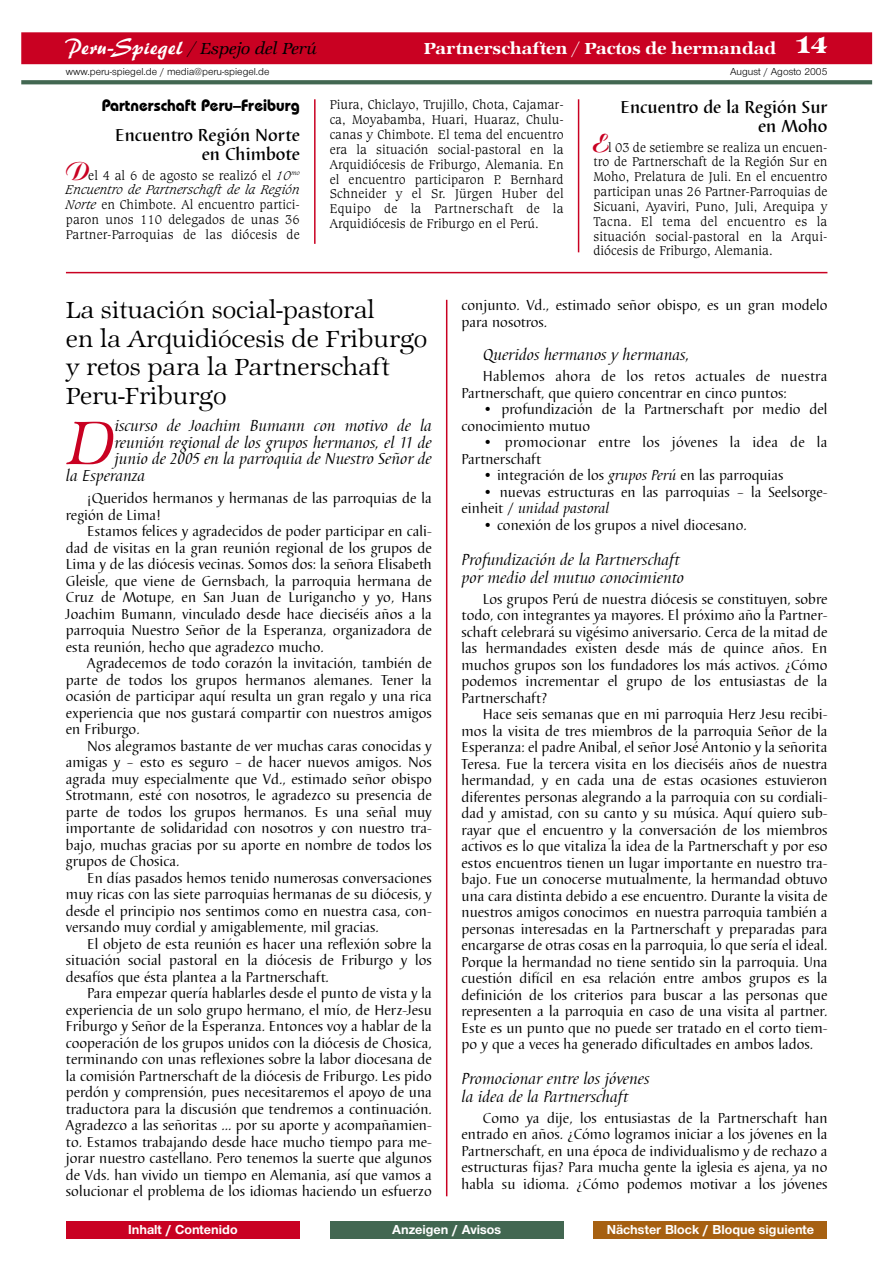
<style>
.page{position:relative;width:893px;height:1263px;background:#fff}
.page>*{position:absolute;margin:0;border:0;box-sizing:border-box;transform-origin:0 0}
.t1{font:italic 300 63.15px "Zapf International Itc T";color:#c90122}
.t2{font:300 24px/28.7px "Zapf International Itc T";color:#000}
.t3{font:800 24px "Zapf International Itc T";color:#fff}
.t4{font:500 18px/19.5px "Barbedor T";color:#000;text-align:right}
.t5{font:italic 16.5px/18px "Barbedor T";color:#000}
.t6{font:600 16.5px "Zapf International Itc T";color:#fff}
.t7{font:italic 500 16.5px "Zapf International Itc T";color:#000}
.t8{font:700 16.5px "Bauhaus IT Cby BT";color:#000}
.t9{font:15px/16.5px "Barbedor T";color:#000;text-align:justify}
.t10{font:15px/16.5px "Barbedor T";letter-spacing:.02em;color:#000}
.t11{font:300 13.5px/14.9px "Caxton BT";color:#000;text-align:justify}
.t12{font:700 13.5px "Nimbus Sans Novus T";color:#fff}
.t13{font:10.5px "Nimbus Sans Novus T";color:#000}
.s1{font-family:"Brush 445 BT";font-weight:400;font-style:normal;font-size:21px;color:#fff}
.s2{font-family:"Aritus D";font-weight:700;font-size:27px;color:#c90122}
.s3{font-style:italic}
</style>
<div class="page">
<div style="left:21px;top:32px;width:851px;height:32px;background:#c90122"></div>
<svg style="left:21px;top:80px;width:851px;height:4px;background:#496c57"></svg>
<hr style="left:314px;top:99px;width:1px;height:145px;background:#c90122">
<hr style="left:578px;top:99px;width:1px;height:153px;background:#c90122">
<hr style="left:446px;top:300px;width:1px;height:896px;background:#c90122">
<div style="left:66px;top:1222px;width:234px;height:17px;background:#c90122"></div>
<div style="left:330px;top:1222px;width:233px;height:17px;background:#426751"></div>
<div style="left:593px;top:1222px;width:234px;height:17px;background:#a66011"></div>
<hr style="left:66px;top:272px;width:761px;height:1px;background:#c90122">
<h2 class="t3" style="left:794px;top:34px;width:34px">14</h2>
<p class="t7" style="left:66px;top:41px;width:252px"><span class="s1">Peru-Spiegel</span> / Espejo del Perú</p>
<p class="t6" style="left:424px;top:41px;width:354px">Partnerschaften / Pactos de hermandad</p>
<p class="t13" style="left:66px;top:68px;width:205px">www.peru-spiegel.de / media@peru-spiegel.de</p>
<p class="t13" style="left:730px;top:68px;width:99px">August / Agosto 2005</p>
<p class="t8" style="left:102px;top:99px;width:200px">Partnerschaft Peru–Freiburg</p>
<p class="t4" style="left:115px;top:127px;width:186px">Encuentro Región Norte en Chimbote</p>
<p class="t11" style="left:66px;top:169px;width:235px"><span class="s2">D</span>el 4 al 6 de agosto se realizó el <span class="s3">10</span><sup>mo </sup><span class="s3">Encuentro de Partnerschaft de la Región Norte</span> en Chimbote. Al encuentro partici&shy;paron unos 110 delegados de unas 36<br>Partner-Parroquias de las diócesis de</p>
<p class="t11" style="left:330px;top:98px;width:235px">Piura, Chiclayo, Trujillo, Chota, Cajamar&shy;ca, Moyabamba, Huari, Huaraz, Chulu&shy;canas y Chimbote. El tema del encuentro era la situación social-pastoral en la Arquidiócesis de Friburgo, Alemania. En el encuentro participaron P. Bernhard Schneider y el Sr. Jürgen Huber del Equipo de la Partnerschaft de la Arquidiócesis de Friburgo en el Perú.</p>
<p class="t4" style="left:620px;top:99px;width:208px">Encuentro de la Región Sur en Moho</p>
<p class="t11" style="left:593px;top:141px;width:235px"><span class="s2">E</span>l 03 de setiembre se realiza un encuen&shy;tro de Partnerschaft de la Región Sur en Moho, Prelatura de Juli. En el encuentro participan unas 26 Partner-Parroquias de Sicuani, Ayaviri, Puno, Juli, Arequipa y Tacna. El tema del encuentro es la situación social-pastoral en la Arqui&shy;diócesis de Friburgo, Alemania.</p>
<h2 class="t2" style="left:66px;top:298px;width:363px">La situación social-pastoral<br>en la Arquidiócesis de Friburgo y retos para la Partnerschaft<br>Peru-Friburgo</h2>
<h1 class="t1" style="left:66px;top:416px;width:50px">D</h1>
<p class="t5" style="left:114px;top:418px;width:319px">iscurso de Joachim Bumann con motivo de la</p>
<p class="t5" style="left:114px;top:435px;width:319px">reunión regional de los grupos hermanos, el 11 de</p>
<p class="t5" style="left:114px;top:451px;width:319px">junio de 2005 en la parroquia de Nuestro Señor de</p>
<p class="t5" style="left:66px;top:468px;width:81px">la Esperanza</p>
<p class="t9" style="left:66px;top:492px;width:367px;text-indent:21px">¡Queridos hermanos y hermanas de las parroquias de la región de Lima!</p>
<p class="t9" style="left:66px;top:525px;width:367px;text-indent:21px">Estamos felices y agradecidos de poder participar en cali&shy;dad de visitas en la gran reunión regional de los grupos de Lima y de las diócesis vecinas. Somos dos: la señora Elisabeth Gleisle, que viene de Gernsbach, la parroquia hermana de Cruz de Motupe, en San Juan de Lurigancho y yo, Hans Joachim Bumann, vinculado desde hace dieciséis años a la parroquia Nuestro Señor de la Esperanza, organizadora de esta reunión, hecho que agradezco mucho.</p>
<p class="t9" style="left:66px;top:657px;width:367px;text-indent:21px">Agradecemos de todo corazón la invitación, también de parte de todos los grupos hermanos alemanes. Tener la ocasión de participar aquí resulta un gran regalo y una rica experiencia que nos gustará compartir con nuestros amigos en Friburgo.</p>
<p class="t9" style="left:66px;top:739px;width:367px;text-indent:21px">Nos alegramos bastante de ver muchas caras conocidas y amigas y – esto es seguro – de hacer nuevos amigos. Nos agrada muy especialmente que Vd., estimado señor obispo Strotmann, esté con nosotros, le agradezco su presencia de parte de todos los grupos hermanos. Es una señal muy importante de solidaridad con nosotros y con nuestro tra&shy;bajo, muchas gracias por su aporte en nombre de todos los grupos de Chosica.</p>
<p class="t9" style="left:66px;top:871px;width:367px;text-indent:21px">En días pasados hemos tenido numerosas conversaciones muy ricas con las siete parroquias hermanas de su diócesis, y desde el principio nos sentimos como en nuestra casa, con&shy;versando muy cordial y amigablemente, mil gracias.</p>
<p class="t9" style="left:66px;top:937px;width:367px;text-indent:21px">El objeto de esta reunión es hacer una reflexión sobre la situación social pastoral en la diócesis de Friburgo y los desafíos que ésta plantea a la Partnerschaft.</p>
<p class="t9" style="left:66px;top:987px;width:367px;text-indent:21px">Para empezar quería hablarles desde el punto de vista y la experiencia de un solo grupo hermano, el mío, de Herz-Jesu Friburgo y Señor de la Esperanza. Entonces voy a hablar de la cooperación de los grupos unidos con la diócesis de Chosica, terminando con unas reflexiones sobre la labor diocesana de la comisión Partnerschaft de la diócesis de Friburgo. Les pido perdón y comprensión, pues necesitaremos el apoyo de una traductora para la discusión que tendremos a continuación.<br>Agradezco a las señoritas ... por su aporte y acompañamien&shy;to. Estamos trabajando desde hace mucho tiempo para me&shy;jorar nuestro castellano. Pero tenemos la suerte que algunos de Vds. han vivido un tiempo en Alemania, así que vamos a solucionar el problema de los idiomas haciendo un esfuerzo</p>
<p class="t9" style="left:461px;top:299px;width:367px">conjunto. Vd., estimado señor obispo, es un gran modelo para nosotros.</p>
<p class="t5" style="left:483px;top:348px;width:208px">Queridos hermanos y hermanas,</p>
<p class="t9" style="left:461px;top:370px;width:367px;text-indent:21px">Hablemos ahora de los retos actuales de nuestra<br>Partnerschaft, que quiero concentrar en cinco puntos:</p>
<p class="t9" style="left:461px;top:403px;width:367px;text-indent:21px">• profundización de la Partnerschaft por medio del conocimiento mutuo</p>
<p class="t10" style="left:461px;top:436px;width:367px;text-indent:21px">• promocionar entre los jóvenes la idea de la<br>Partnerschaft</p>
<p class="t9" style="left:483px;top:469px;width:302px">• integración de los <span class="s3">grupos Perú</span> en las parroquias</p>
<p class="t9" style="left:461px;top:485px;width:367px;text-indent:21px">• nuevas estructuras en las parroquias – la Seelsorge&shy;einheit / <span class="s3">unidad pastoral</span></p>
<p class="t9" style="left:483px;top:518px;width:265px">• conexión de los grupos a nivel diocesano.</p>
<p class="t5" style="left:461px;top:552px;width:224px">Profundización de la Partnerschaft por medio del mutuo conocimiento</p>
<p class="t9" style="left:461px;top:592px;width:367px;text-indent:21px">Los grupos Perú de nuestra diócesis se constituyen, sobre todo, con integrantes ya mayores. El próximo año la Partner&shy;schaft celebrará su vigésimo aniversario. Cerca de la mitad de las hermandades existen desde más de quince años. En muchos grupos son los fundadores los más activos. ¿Cómo podemos incrementar el grupo de los entusiastas de la Partnerschaft?</p>
<p class="t9" style="left:461px;top:707px;width:367px;text-indent:21px">Hace seis semanas que en mi parroquia Herz Jesu recibi&shy;mos la visita de tres miembros de la parroquia Señor de la Esperanza: el padre Anibal, el señor José Antonio y la señorita Teresa. Fue la tercera visita en los dieciséis años de nuestra hermandad, y en cada una de estas ocasiones estuvieron diferentes personas alegrando a la parroquia con su cordiali&shy;dad y amistad, con su canto y su música. Aquí quiero sub&shy;rayar que el encuentro y la conversación de los miembros activos es lo que vitaliza la idea de la Partnerschaft y por eso estos encuentros tienen un lugar importante en nuestro tra&shy;bajo. Fue un conocerse mutualmente, la hermandad obtuvo una cara distinta debido a ese encuentro. Durante la visita de nuestros amigos conocimos en nuestra parroquia también a personas interesadas en la Partnerschaft y preparadas para encargarse de otras cosas en la parroquia, lo que sería el ideal.<br>Porque la hermandad no tiene sentido sin la parroquia. Una cuestión difícil en esa relación entre ambos grupos es la definición de los criterios para buscar a las personas que representen a la parroquia en caso de una visita al partner.<br>Este es un punto que no puede ser tratado en el corto tiem&shy;po y que a veces ha generado dificultades en ambos lados.</p>
<p class="t5" style="left:461px;top:1071px;width:189px">Promocionar entre los jóvenes la idea de la Partnerschaft</p>
<p class="t9" style="left:461px;top:1111px;width:367px;text-indent:21px">Como ya dije, los entusiastas de la Partnerschaft han entrado en años. ¿Cómo logramos iniciar a los jóvenes en la Partnerschaft, en una época de individualismo y de rechazo a estructuras fijas? Para mucha gente la iglesia es ajena, ya no habla su idioma. ¿Cómo podemos motivar a los jóvenes</p>
<p class="t12" style="left:128px;top:1224px;width:111px">Inhalt / Contenido</p>
<p class="t12" style="left:392px;top:1224px;width:110px">Anzeigen / Avisos</p>
<p class="t12" style="left:606px;top:1224px;width:209px">Nächster Block / Bloque siguiente</p>
</div>
